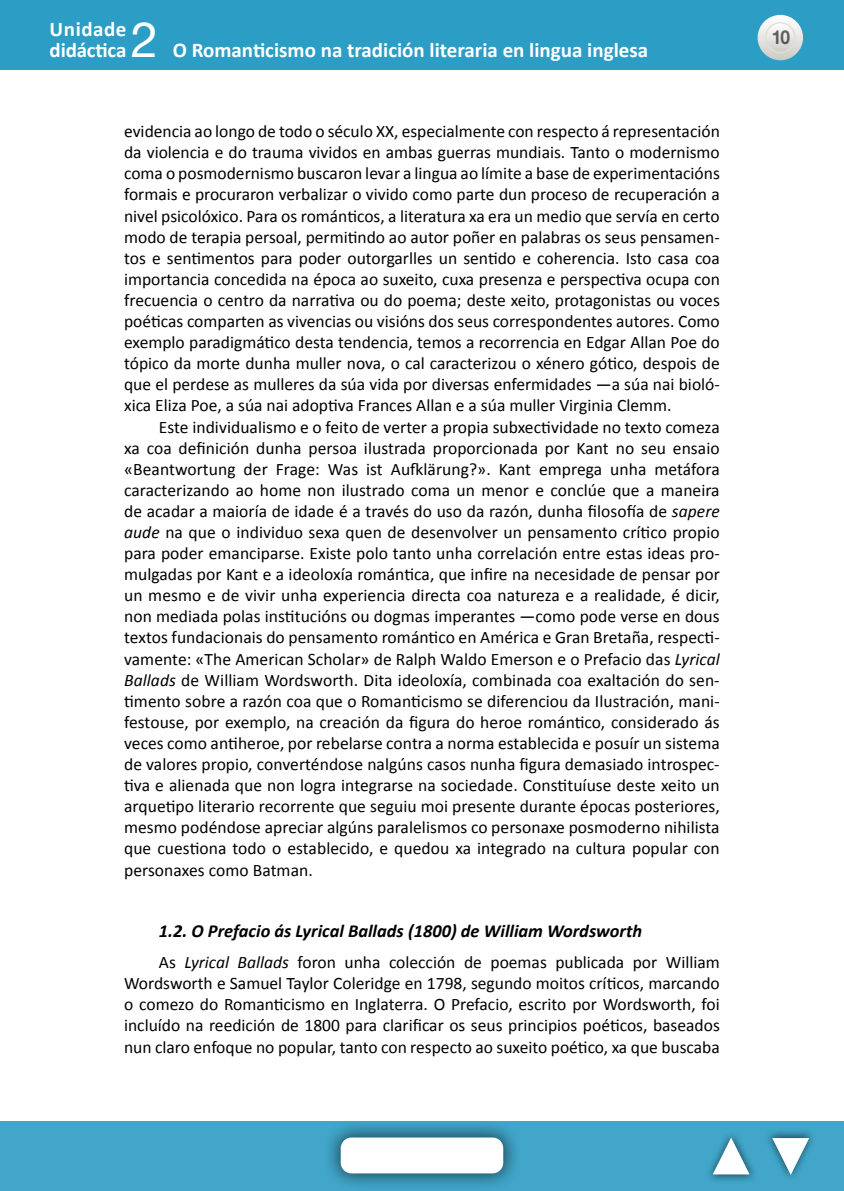
<style>
.page{position:relative;width:844px;height:1191px;background:#fff}
.page>*{position:absolute;margin:0;border:0;box-sizing:border-box;transform-origin:0 0}
.t1{font:49px "Helvetica Neue LT Std";color:#fff}
.t2{font:700 21px/21px "Calibri";color:#fff}
.t3{font:700 19.25px "Helvetica Neue LT Std";color:#000;scale:.9 1}
.t4{font:italic 700 18.38px "Calibri";color:#000}
.t5{font:17.5px/21.2px "Calibri";color:#000;text-align:justify}
.s1{font-style:italic}
</style>
<div class="page">
<div style="left:0;top:1121px;width:843px;height:70px;background:#41a6ca"></div>
<div style="left:322px;top:1119px;width:199px;height:72px;background:#000;opacity:.6"></div>
<div style="left:340px;top:1137px;width:163px;height:36px;background:#fff;border-radius:11px"></div>
<div style="left:704px;top:1130px;width:53px;height:53px;background:#000;opacity:.6"></div>
<svg style="left:711px;top:1137px;width:39px;height:38px"></svg>
<div style="left:764px;top:1129px;width:52px;height:53px;background:#000;opacity:.6"></div>
<svg style="left:770px;top:1137px;width:40px;height:38px"></svg>
<div style="left:0;top:0;width:843px;height:69px;background:#2c9dc4"></div>
<svg style="left:757px;top:15px;width:45px;height:45px"></svg>
<svg style="left:765px;top:23px;width:29px;height:29px"></svg>
<div style="left:764px;top:22px;width:31px;height:31px;border:1px solid #dfdeda;border-radius:50%"></div>
<p class="t2" style="left:50px;top:18px;width:78px">Unidade didáctica</p>
<h1 class="t1" style="left:131px;top:11px;width:29px">2</h1>
<p class="t2" style="left:173px;top:39px;width:477px">O Romanticismo na tradición literaria en lingua inglesa</p>
<p class="t5" style="left:124px;top:120px;width:597px">evidencia ao longo de todo o século XX, especialmente con respecto á representación da violencia e do trauma vividos en ambas guerras mundiais. Tanto o modernismo coma o posmodernismo buscaron levar a lingua ao límite a base de experimentacións formais e procuraron verbalizar o vivido como parte dun proceso de recuperación a nivel psicolóxico. Para os románticos, a literatura xa era un medio que servía en certo modo de terapia persoal, permitindo ao autor poñer en palabras os seus pensamen&shy;tos e sentimentos para poder outorgarlles un sentido e coherencia. Isto casa coa importancia concedida na época ao suxeito, cuxa presenza e perspectiva ocupa con frecuencia o centro da narrativa ou do poema; deste xeito, protagonistas ou voces poéticas comparten as vivencias ou visións dos seus correspondentes autores. Como exemplo paradigmático desta tendencia, temos a recorrencia en Edgar Allan Poe do tópico da morte dunha muller nova, o cal caracterizou o xénero gótico, despois de que el perdese as mulleres da súa vida por diversas enfermidades —a súa nai bioló&shy;xica Eliza Poe, a súa nai adoptiva Frances Allan e a súa muller Virginia Clemm.</p>
<p class="t5" style="left:124px;top:415px;width:597px;text-indent:35px">Este individualismo e o feito de verter a propia subxectividade no texto comeza xa coa definición dunha persoa ilustrada proporcionada por Kant no seu ensaio «Beantwortung der Frage: Was ist Aufklärung?». Kant emprega unha metáfora caracterizando ao home non ilustrado coma un menor e conclúe que a maneira de acadar a maioría de idade é a través do uso da razón, dunha filosofía de <span class="s1">sapere aude</span> na que o individuo sexa quen de desenvolver un pensamento crítico propio para poder emanciparse. Existe polo tanto unha correlación entre estas ideas pro&shy;mulgadas por Kant e a ideoloxía romántica, que infire na necesidade de pensar por un mesmo e de vivir unha experiencia directa coa natureza e a realidade, é dicir, non mediada polas institucións ou dogmas imperantes —como pode verse en dous textos fundacionais do pensamento romántico en América e Gran Bretaña, respecti&shy;vamente: «The American Scholar» de Ralph Waldo Emerson e o Prefacio das <span class="s1">Lyrical Ballads</span> de William Wordsworth. Dita ideoloxía, combinada coa exaltación do sen&shy;timento sobre a razón coa que o Romanticismo se diferenciou da Ilustración, mani&shy;festouse, por exemplo, na creación da figura do heroe romántico, considerado ás veces como antiheroe, por rebelarse contra a norma establecida e posuír un sistema de valores propio, converténdose nalgúns casos nunha figura demasiado introspec&shy;tiva e alienada que non logra integrarse na sociedade. Constituíuse deste xeito un arquetipo literario recorrente que seguiu moi presente durante épocas posteriores, mesmo podéndose apreciar algúns paralelismos co personaxe posmoderno nihilista que cuestiona todo o establecido, e quedou xa integrado na cultura popular con personaxes como Batman.</p>
<p class="t4" style="left:159px;top:919px;width:484px">1.2. O Prefacio ás Lyrical Ballads (1800) de William Wordsworth</p>
<p class="t5" style="left:124px;top:951px;width:597px;text-indent:35px">As <span class="s1">Lyrical Ballads</span> foron unha colección de poemas publicada por William Wordsworth e Samuel Taylor Coleridge en 1798, segundo moitos críticos, marcando o comezo do Romanticismo en Inglaterra. O Prefacio, escrito por Wordsworth, foi incluído na reedición de 1800 para clarificar os seus principios poéticos, baseados nun claro enfoque no popular, tanto con respecto ao suxeito poético, xa que buscaba</p>
<p class="t3" style="left:770px;top:26px;width:23px">10</p>
</div>
